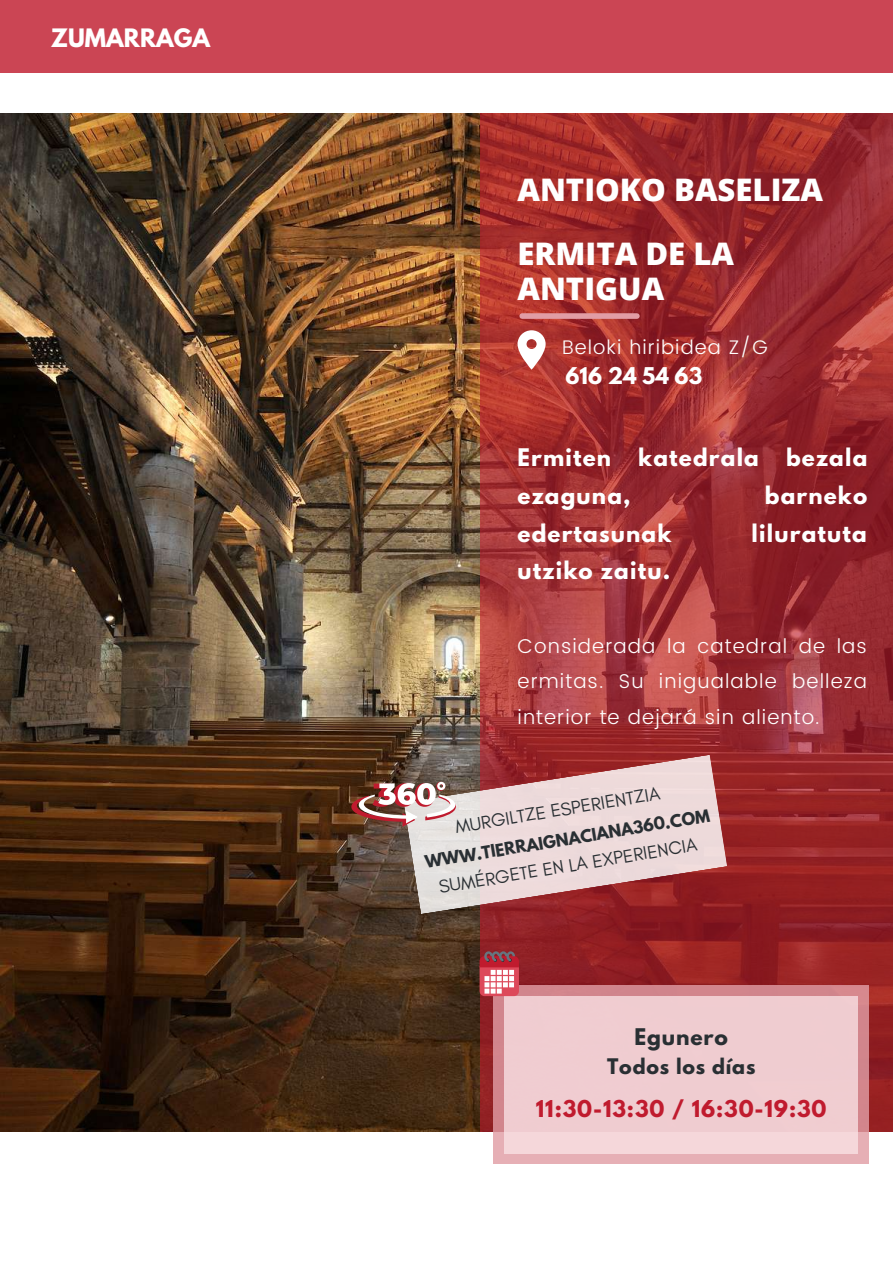
<style>
.page{position:relative;width:893px;height:1264px;background:#fff}
.page>*{position:absolute;margin:0;border:0;box-sizing:border-box;transform-origin:0 0}
.t1{font:800 31.05px/64.1px "Open Sans";color:#fff}
.t2{font:700 22.5px "League Spartan";color:#fff}
.t3{font:700 21.45px "League Spartan";letter-spacing:.055em;color:#fff}
.t4{font:700 20.55px "League Spartan";letter-spacing:.04em;color:#c01b2e}
.t5{font:700 20.4px "League Spartan";color:#fff}
.t6{font:700 20.25px "League Spartan";letter-spacing:.04em;color:#292f33}
.t7{font:300 19.95px/35.4px "Poppins";letter-spacing:.055em;color:#fff;text-align:justify}
.t8{font:300 19.65px "Poppins";letter-spacing:.055em;color:#fff}
.t9{font:700 19.05px "League Spartan";letter-spacing:.04em;color:#292f33}
.t10{font:18.45px "Glacial Indifference";color:#292f33}
.t11{font:700 15.45px "League Spartan";color:#292f33}
</style>
<div class="page">
<div style="left:0;top:0;width:892px;height:73px;background:#cb4554"></div>
<img style="left:0;top:113px;width:479px;height:1018px">
<svg style="left:479px;top:113px;width:413px;height:1018px;background:#9d2c2f"></svg>
<div style="left:522px;top:313px;width:115px;height:6px;background:#e19da5"></div>
<svg style="left:517px;top:330px;width:28px;height:39px"></svg>
<svg style="left:494px;top:985px;width:374px;height:178px;background:#da979e"></svg>
<div style="left:504px;top:996px;width:353px;height:157px;background:#f0ccd0"></div>
<svg style="left:479px;top:951px;width:40px;height:45px"></svg>
<svg style="left:403px;top:754px;width:324px;height:160px;background:#cba2a3"></svg>
<img style="left:351px;top:781px;width:105px;height:45px">
<p class="t2" style="left:51px;top:27px;width:160px">ZUMARRAGA</p>
<h1 class="t1" style="left:517px;top:157px;width:307px">ANTIOKO BASELIZA<br>ERMITA DE LA</h1>
<h1 class="t1" style="left:517px;top:256px;width:148px">ANTIGUA</h1>
<p class="t8" style="left:562px;top:335px;width:207px">Beloki hiribidea Z/G</p>
<p class="t5" style="left:565px;top:365px;width:138px">616 24 54 63</p>
<p class="t3" style="left:517px;top:447px;width:95px">Ermiten</p>
<p class="t3" style="left:638px;top:447px;width:122px">katedrala</p>
<p class="t3" style="left:786px;top:447px;width:83px">bezala</p>
<p class="t3" style="left:517px;top:484px;width:115px">ezaguna,</p>
<p class="t3" style="left:764px;top:484px;width:104px">barneko</p>
<p class="t3" style="left:517px;top:522px;width:155px">edertasunak</p>
<p class="t3" style="left:751px;top:522px;width:117px">liluratuta</p>
<p class="t3" style="left:517px;top:560px;width:154px">utziko zaitu.</p>
<p class="t7" style="left:517px;top:628px;width:351px">Considerada la catedral de las ermitas. Su inigualable belleza interior te dejará sin aliento.</p>
<p class="t10" style="left:453px;top:815px;width:209px;rotate:-9deg">MURGILTZE ESPERIENTZIA</p>
<p class="t10" style="left:437px;top:874px;width:263px;rotate:-9deg">SUMÉRGETE EN LA EXPERIENCIA</p>
<p class="t11" style="left:424px;top:853px;width:290px;rotate:-9deg">WWW.TIERRAIGNACIANA360.COM</p>
<p class="t6" style="left:634px;top:1026px;width:95px">Egunero</p>
<p class="t9" style="left:607px;top:1056px;width:150px">Todos los días</p>
<p class="t4" style="left:536px;top:1098px;width:292px">11:30-13:30 / 16:30-19:30</p>
</div>
